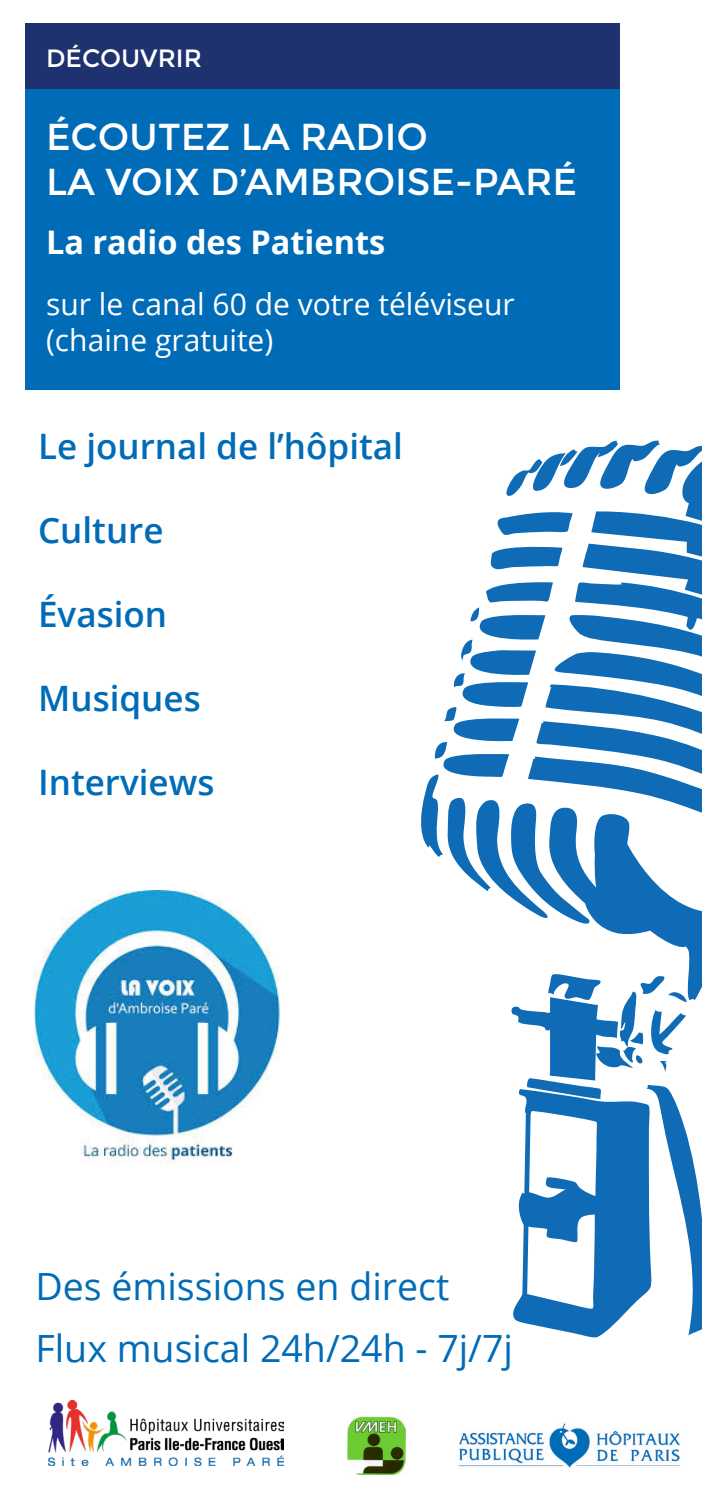
<style>
.page{position:relative;width:702px;height:1489px;background:#fff}
.page>*{position:absolute;margin:0;border:0;box-sizing:border-box;transform-origin:0 0}
.t1{font:37.5px "Open Sans";color:#006cb7}
.t2{font:37.5px "Montserrat";color:#fff}
.t3{font:600 35px "Open Sans";color:#006cb7}
.t4{font:700 32.5px "Open Sans";color:#fff}
.t5{font:30px "Open Sans";color:#fff}
.t6{font:25px "Montserrat";color:#fff}
</style>
<div class="page">
<svg style="left:598px;top:924px;width:104px;height:48px"></svg>
<svg style="left:511px;top:972px;width:191px;height:365px"></svg>
<svg style="left:421px;top:440px;width:281px;height:484px"></svg>
<div style="left:26px;top:89px;width:594px;height:301px;background:#006cb7"></div>
<img style="left:49px;top:1400px;width:234px;height:65px">
<div style="left:26px;top:24px;width:594px;height:65px;background:#1d326f"></div>
<img style="left:34px;top:890px;width:246px;height:275px">
<img style="left:347px;top:1416px;width:58px;height:57px">
<img style="left:458px;top:1423px;width:223px;height:45px">
<p class="t6" style="left:46px;top:44px;width:157px">DÉCOUVRIR</p>
<p class="t2" style="left:46px;top:115px;width:383px">ÉCOUTEZ LA RADIO</p>
<p class="t2" style="left:46px;top:160px;width:532px">LA VOIX D’AMBROISE-PARÉ</p>
<p class="t4" style="left:46px;top:220px;width:341px">La radio des Patients</p>
<p class="t5" style="left:46px;top:284px;width:470px">sur le canal 60 de votre téléviseur</p>
<p class="t5" style="left:46px;top:320px;width:229px">(chaine gratuite)</p>
<p class="t3" style="left:38px;top:422px;width:366px">Le journal de l’hôpital</p>
<p class="t3" style="left:38px;top:506px;width:127px">Culture</p>
<p class="t3" style="left:38px;top:590px;width:130px">Évasion</p>
<p class="t3" style="left:38px;top:674px;width:164px">Musiques</p>
<p class="t3" style="left:38px;top:758px;width:178px">Interviews</p>
<p class="t1" style="left:35px;top:1260px;width:415px">Des émissions en direct</p>
<p class="t1" style="left:35px;top:1322px;width:479px">Flux musical 24h/24h - 7j/7j</p>
</div>
